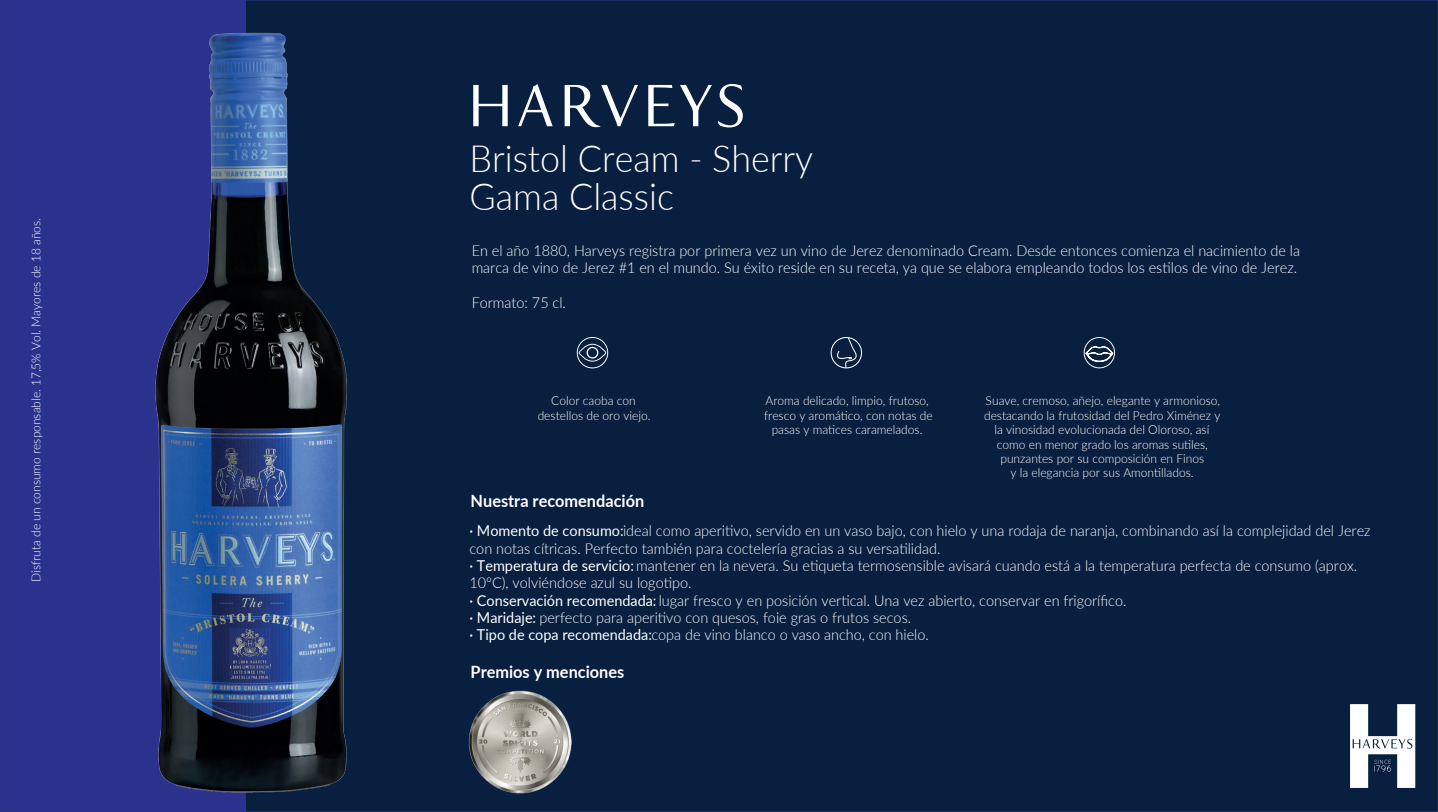
<style>
.page{position:relative;width:1438px;height:812px;background:#fff}
.page>*{position:absolute;margin:0;border:0;box-sizing:border-box;transform-origin:0 0}
.t1{font:300 37.5px/37.5px "Lato";color:#fff;scale:.96 1}
.t2{font:700 16.95px "Lato";color:#fff;scale:.96 1}
.t3{font:300 15px/17.3px "Lato";color:#fff;scale:.96 1}
.t4{font:300 12.45px/14.4px "Lato";color:#fff;text-align:center;scale:.96 1}
.s1{font-weight:400}
</style>
<div class="page">
<div style="left:0;top:0;width:104px;height:812px;background:#2a328e"></div>
<div style="left:245px;top:0;width:1193px;height:812px;background:#081f3f"></div>
<svg style="left:1350px;top:704px;width:65px;height:84px"></svg>
<svg style="left:518px;top:84px;width:34px;height:42px"></svg>
<svg style="left:473px;top:85px;width:35px;height:41px"></svg>
<svg style="left:564px;top:85px;width:74px;height:42px"></svg>
<svg style="left:648px;top:85px;width:64px;height:41px"></svg>
<svg style="left:718px;top:84px;width:25px;height:43px"></svg>
<img style="left:104px;top:0;width:293px;height:812px">
<svg style="left:1083px;top:337px;width:32px;height:31px"></svg>
<svg style="left:830px;top:337px;width:32px;height:31px"></svg>
<svg style="left:577px;top:337px;width:31px;height:31px"></svg>
<img style="left:468px;top:691px;width:103px;height:102px">
<img style="left:230px;top:628px;width:40px;height:51px">
<p class="t4" style="left:29px;top:582px;width:380px;rotate:-90deg">Disfruta de un consumo responsable. 17,5% Vol. Mayores de 18 años.</p>
<h1 class="t1" style="left:469px;top:139px;width:359px">Bristol Cream - Sherry<br>Gama Classic</h1>
<p class="t3" style="left:472px;top:241px;width:864px">En el año 1880, Harveys registra por primera vez un vino de Jerez denominado Cream. Desde entonces comienza el nacimiento de la marca de vino de Jerez #1 en el mundo. Su éxito reside en su receta, ya que se elabora empleando todos los estilos de vino de Jerez.</p>
<p class="t3" style="left:472px;top:293px;width:100px">Formato: 75 cl.</p>
<p class="t4" style="left:538px;top:393px;width:119px">Color caoba con destellos de oro viejo.</p>
<p class="t4" style="left:764px;top:393px;width:177px">Aroma delicado, limpio, frutoso, fresco y aromático, con notas de pasas y matices caramelados.</p>
<p class="t4" style="left:984px;top:393px;width:248px">Suave, cremoso, añejo, elegante y armonioso, destacando la frutosidad del Pedro Ximénez y la vinosidad evolucionada del Oloroso, así como en menor grado los aromas sutiles, punzantes por su composición en Finos<br>y la elegancia por sus Amontillados.</p>
<p class="t2" style="left:470px;top:488px;width:182px">Nuestra recomendación</p>
<p class="t3" style="left:469px;top:522px;width:940px"><span class="s1">· Momento de consumo:</span> ideal como aperitivo, servido en un vaso bajo, con hielo y una rodaja de naranja, combinando así la complejidad del Jerez con notas cítricas. Perfecto también para coctelería gracias a su versatilidad.<br><span class="s1">· Temperatura de servicio:</span> mantener en la nevera. Su etiqueta termosensible avisará cuando está a la temperatura perfecta de consumo (aprox.<br>10ºC), volviéndose azul su logotipo.<br><span class="s1">· Conservación recomendada:</span> lugar fresco y en posición vertical. Una vez abierto, conservar en frigorífico.<br><span class="s1">· Maridaje:</span> perfecto para aperitivo con quesos, foie gras o frutos secos.<br><span class="s1">· Tipo de copa recomendada:</span> copa de vino blanco o vaso ancho, con hielo.</p>
<p class="t2" style="left:470px;top:659px;width:162px">Premios y menciones</p>
</div>
